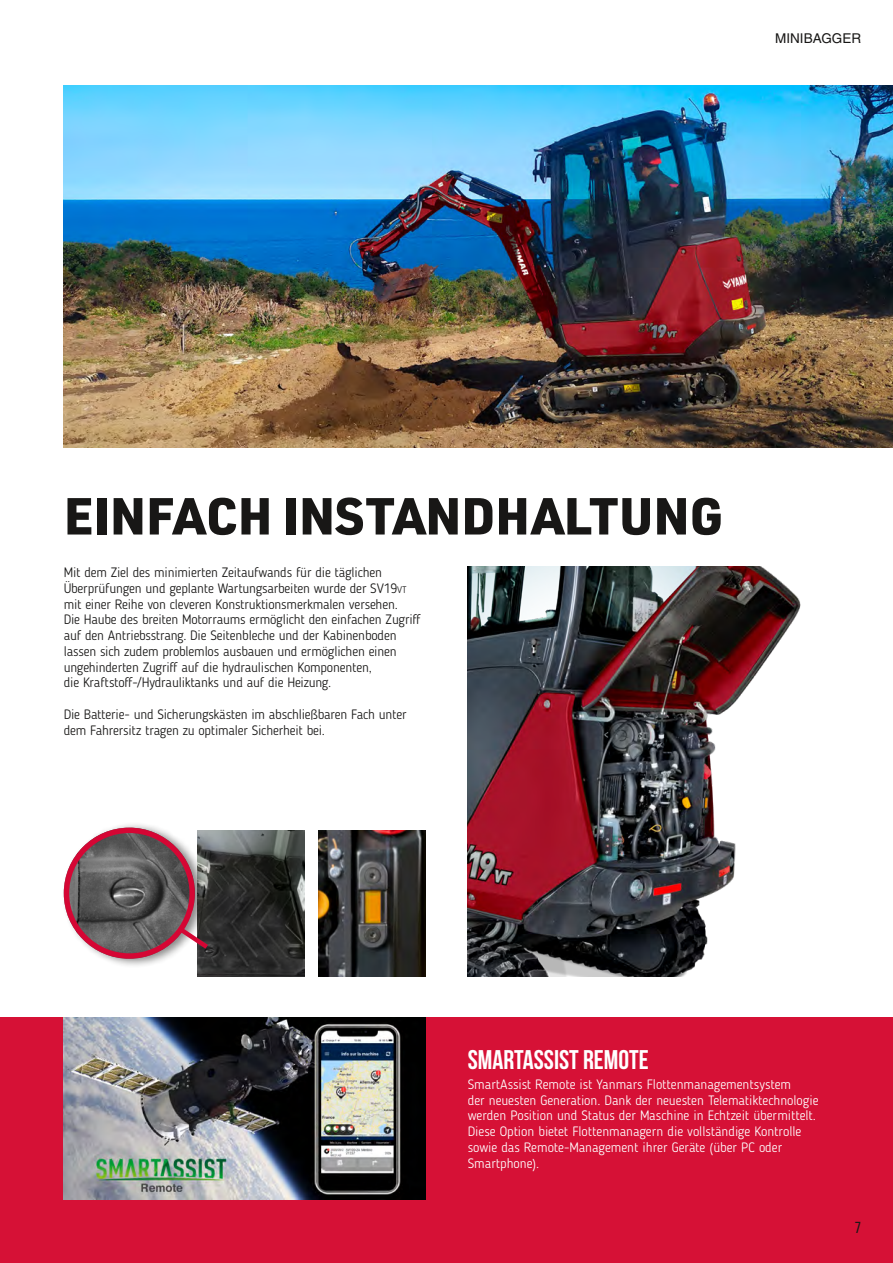
<style>
.page{position:relative;width:893px;height:1263px;background:#fff}
.page>*{position:absolute;margin:0;border:0;box-sizing:border-box;transform-origin:0 0}
.t1{font:900 51px "URWDIN";color:#181716}
.t2{font:700 27px "Bebas Neue";color:#fff}
.t3{font:15.9px "Bebas Neue";color:#181716}
.t4{font:300 13.5px/15.8px "Blogger Sans";letter-spacing:-.01em;color:#181716}
.t5{font:300 13.5px/15.8px "Blogger Sans";color:#fff}
.t6{font:13.5px "Helvetica LT Pro";color:#181716}
.s1{font-size:9.45px}
</style>
<div class="page">
<div style="left:0;top:1017px;width:893px;height:246px;background:#d61136"></div>
<img style="left:64px;top:1017px;width:361px;height:182px">
<img style="left:468px;top:567px;width:333px;height:409px">
<img style="left:64px;top:85px;width:829px;height:363px">
<img style="left:198px;top:831px;width:106px;height:145px">
<img style="left:319px;top:831px;width:106px;height:145px">
<div style="left:61px;top:822px;width:147px;height:146px;background:#181716;opacity:.5"></div>
<img style="left:64px;top:828px;width:131px;height:131px;border-radius:66px">
<div style="left:64px;top:828px;width:131px;height:131px;border:5px solid #d50634;border-radius:50%"></div>
<svg style="left:174px;top:923px;width:39px;height:30px"></svg>
<p class="t6" style="left:775px;top:30px;width:87px">MINIBAGGER</p>
<h1 class="t1" style="left:64px;top:481px;width:661px">EINFACH INSTANDHALTUNG</h1>
<p class="t4" style="left:64px;top:564px;width:358px">Mit dem Ziel des minimierten Zeitaufwands für die täglichen Überprüfungen und geplante Wartungsarbeiten wurde der SV19<span class="s1">vt </span>mit einer Reihe von cleveren Konstruktionsmerkmalen versehen.<br>Die Haube des breiten Motorraums ermöglicht den einfachen Zugriff auf den Antriebsstrang. Die Seitenbleche und der Kabinenboden lassen sich zudem problemlos ausbauen und ermöglichen einen ungehinderten Zugriff auf die hydraulischen Komponenten,<br>die Kraftstoff-/Hydrauliktanks und auf die Heizung.</p>
<p class="t4" style="left:64px;top:706px;width:344px">Die Batterie- und Sicherungskästen im abschließbaren Fach unter dem Fahrersitz tragen zu optimaler Sicherheit bei.</p>
<h2 class="t2" style="left:468px;top:1045px;width:182px">SMARTASSIST REMOTE</h2>
<p class="t5" style="left:468px;top:1076px;width:352px">SmartAssist Remote ist Yanmars Flottenmanagementsystem<br>der neuesten Generation. Dank der neuesten Telematiktechnologie werden Position und Status der Maschine in Echtzeit übermittelt.<br>Diese Option bietet Flottenmanagern die vollständige Kontrolle sowie das Remote-Management ihrer Geräte (über PC oder Smartphone).</p>
<p class="t3" style="left:855px;top:1219px;width:8px">7</p>
</div>
